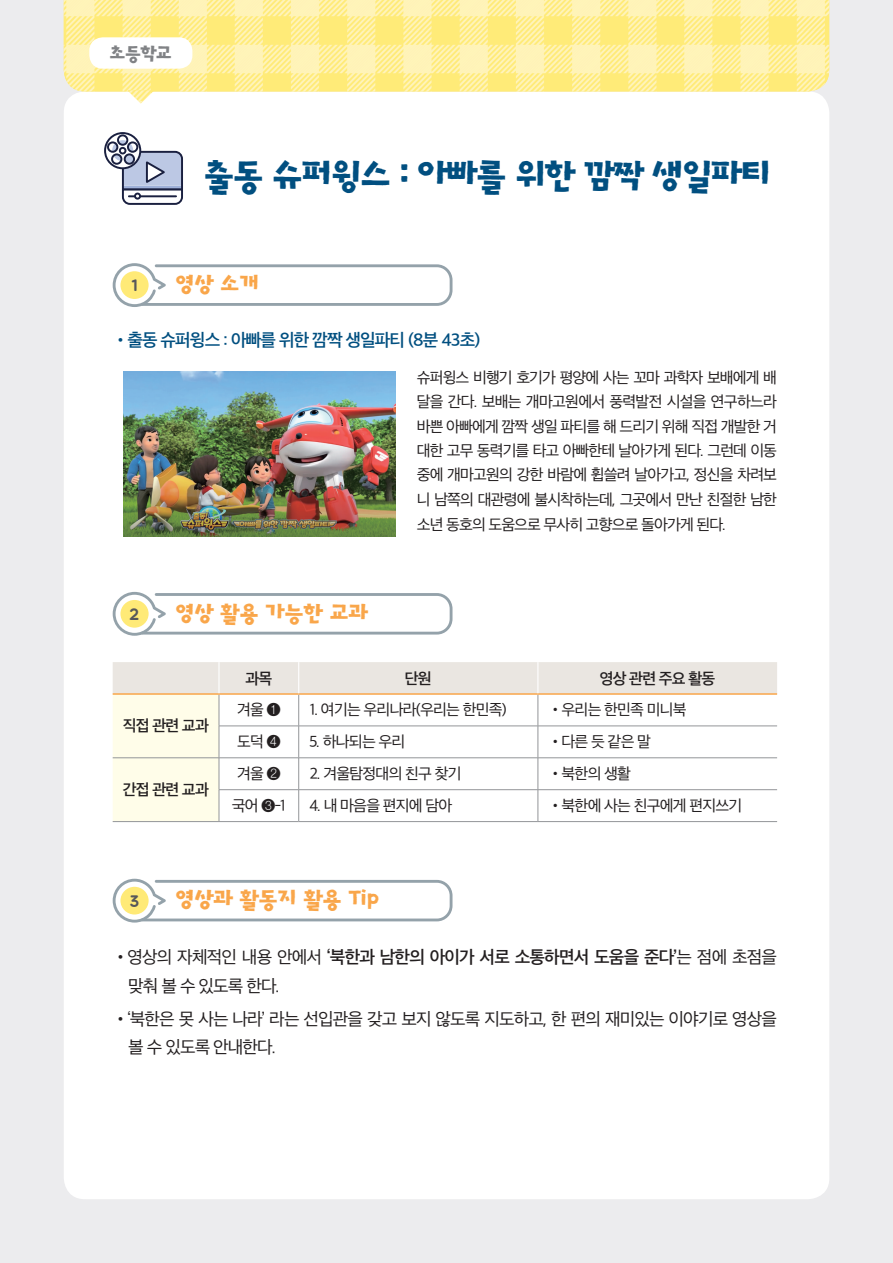
<style>
.page{position:relative;width:893px;height:1263px;background:#ececee}
.page>*{position:absolute;margin:0;border:0;box-sizing:border-box;transform-origin:0 0}
.t1{font:35.7px "SD Sogeum c Bd";letter-spacing:-.075em;color:#014f80}
.t2{font:22.5px "SD Sogeum c Bd";letter-spacing:-.05em;color:#f9a64a}
.t3{font:18.75px "SD Sogeum c Bd";color:#808285}
.t4{font:16.8px/28.2px "SD Gothic Neoa d Rg";letter-spacing:-.05em;color:#231f20}
.t5{font:16.8px "SD Gothic Neoa f Sm";letter-spacing:-.045em;color:#231f20}
.t6{font:16.8px "SD Gothic Neoa f Sm";letter-spacing:-.05em;color:#014f80}
.t7{font:16.8px "Multicolore";color:#57585a}
.t8{font:15px/24.6px "SD Gothic Neoa d Rg";letter-spacing:-.05em;color:#231f20;text-align:justify}
.t9{font:15px "SD Gothic Neoa f Sm";letter-spacing:-.05em;color:#231f20}
.s1{font-family:"SD Gothic Neoa d Rg"}
</style>
<div class="page">
<div style="left:64px;top:91px;width:765px;height:1108px;background:#fff;border-radius:21px"></div>
<img style="left:64px;top:0;width:765px;height:91px">
<svg style="left:113px;top:263px;width:339px;height:44px"></svg>
<div style="left:120px;top:271px;width:29px;height:28px;background:#ffea77;border-radius:14px"></div>
<svg style="left:113px;top:592px;width:339px;height:44px"></svg>
<div style="left:120px;top:600px;width:29px;height:28px;background:#ffea77;border-radius:14px"></div>
<svg style="left:113px;top:662px;width:664px;height:159px"></svg>
<hr style="left:113px;top:821px;width:106px;height:1px;background:#939598">
<hr style="left:219px;top:821px;width:80px;height:1px;background:#939598">
<hr style="left:299px;top:821px;width:239px;height:1px;background:#939598">
<hr style="left:538px;top:821px;width:239px;height:1px;background:#939598">
<hr style="left:219px;top:695px;width:1px;height:31px;background:#939598">
<hr style="left:298px;top:695px;width:1px;height:31px;background:#939598">
<hr style="left:538px;top:695px;width:1px;height:31px;background:#939598">
<hr style="left:219px;top:726px;width:80px;height:1px;background:#939598">
<hr style="left:219px;top:726px;width:1px;height:32px;background:#939598">
<hr style="left:299px;top:726px;width:239px;height:1px;background:#939598">
<hr style="left:298px;top:726px;width:1px;height:32px;background:#939598">
<hr style="left:538px;top:726px;width:239px;height:1px;background:#939598">
<hr style="left:538px;top:726px;width:1px;height:32px;background:#939598">
<hr style="left:113px;top:757px;width:106px;height:1px;background:#939598">
<hr style="left:219px;top:757px;width:80px;height:1px;background:#939598">
<hr style="left:219px;top:758px;width:1px;height:31px;background:#939598">
<hr style="left:299px;top:757px;width:239px;height:1px;background:#939598">
<hr style="left:298px;top:758px;width:1px;height:31px;background:#939598">
<hr style="left:538px;top:757px;width:239px;height:1px;background:#939598">
<hr style="left:538px;top:758px;width:1px;height:31px;background:#939598">
<hr style="left:219px;top:789px;width:80px;height:1px;background:#939598">
<hr style="left:219px;top:790px;width:1px;height:31px;background:#939598">
<hr style="left:299px;top:789px;width:239px;height:1px;background:#939598">
<hr style="left:298px;top:790px;width:1px;height:31px;background:#939598">
<hr style="left:538px;top:789px;width:239px;height:1px;background:#939598">
<hr style="left:538px;top:790px;width:1px;height:31px;background:#939598">
<hr style="left:113px;top:693px;width:106px;height:2px;background:#f9a64a">
<hr style="left:219px;top:693px;width:80px;height:2px;background:#f9a64a">
<hr style="left:299px;top:693px;width:239px;height:2px;background:#f9a64a">
<hr style="left:538px;top:693px;width:239px;height:2px;background:#f9a64a">
<hr style="left:218px;top:662px;width:2px;height:31px;background:#fff">
<hr style="left:298px;top:662px;width:1px;height:31px;background:#fff">
<hr style="left:537px;top:662px;width:1px;height:31px;background:#fff">
<svg style="left:113px;top:879px;width:339px;height:43px"></svg>
<div style="left:120px;top:887px;width:29px;height:27px;background:#ffea77;border-radius:14px"></div>
<img style="left:123px;top:371px;width:272px;height:166px">
<svg style="left:104px;top:132px;width:79px;height:73px"></svg>
<div style="left:119px;top:147px;width:7px;height:7px;border:2px solid #1a2040;border-radius:50%"></div>
<div style="left:89px;top:37px;width:103px;height:32px;background:#fff;border-radius:14px"></div>
<img style="left:128px;top:90px;width:26px;height:13px">
<p class="t3" style="left:109px;top:44px;width:65px">초등학교</p>
<h1 class="t1" style="left:203px;top:159px;width:571px">출동 슈퍼윙스 : 아빠를 위한 깜짝 생일파티</h1>
<p class="t7" style="left:131px;top:275px;width:8px">1</p>
<h2 class="t2" style="left:175px;top:274px;width:86px">영상 소개</h2>
<p class="t6" style="left:113px;top:331px;width:369px"><span class="s1">•</span>출동 슈퍼윙스 : 아빠를 위한 깜짝 생일파티 (8분 43초)</p>
<p class="t8" style="left:417px;top:365px;width:362px">슈퍼윙스 비행기 호기가 평양에 사는 꼬마 과학자 보배에게 배 달을 간다. 보배는 개마고원에서 풍력발전 시설을 연구하느라 바쁜 아빠에게 깜짝 생일 파티를 해 드리기 위해 직접 개발한 거 대한 고무 동력기를 타고 아빠한테 날아가게 된다. 그런데 이동 중에 개마고원의 강한 바람에 휩쓸려 날아가고, 정신을 차려보 니 남쪽의 대관령에 불시착하는데, 그곳에서 만난 친절한 남한 소년 동호의 도움으로 무사히 고향으로 돌아가게 된다.</p>
<p class="t7" style="left:130px;top:604px;width:11px">2</p>
<h2 class="t2" style="left:175px;top:602px;width:195px">영상 활용 가능한 교과</h2>
<p class="t9" style="left:123px;top:718px;width:87px">직접 관련 교과</p>
<p class="t9" style="left:123px;top:782px;width:87px">간접 관련 교과</p>
<p class="t9" style="left:245px;top:670px;width:28px">과목</p>
<p class="t9" style="left:405px;top:670px;width:28px">단원</p>
<p class="t9" style="left:600px;top:670px;width:117px">영상 관련 주요 활동</p>
<p class="t8" style="left:237px;top:698px;width:45px">겨울 ❶</p>
<p class="t8" style="left:309px;top:698px;width:199px">1. 여기는 우리나라(우리는 한민족)</p>
<p class="t8" style="left:549px;top:698px;width:140px">•우리는 한민족 미니북</p>
<p class="t8" style="left:237px;top:729px;width:45px">도덕 ❹</p>
<p class="t8" style="left:309px;top:729px;width:98px">5. 하나되는 우리</p>
<p class="t8" style="left:549px;top:729px;width:104px">•다른 듯 같은 말</p>
<p class="t8" style="left:237px;top:761px;width:45px">겨울 ❷</p>
<p class="t8" style="left:309px;top:761px;width:154px">2. 겨울탐정대의 친구 찾기</p>
<p class="t8" style="left:549px;top:761px;width:84px">•북한의 생활</p>
<p class="t8" style="left:232px;top:793px;width:55px">국어 ❸-1</p>
<p class="t8" style="left:309px;top:793px;width:144px">4. 내 마음을 편지에 담아</p>
<p class="t8" style="left:549px;top:793px;width:195px">•북한에 사는 친구에게 편지쓰기</p>
<p class="t7" style="left:130px;top:890px;width:11px">3</p>
<h2 class="t2" style="left:175px;top:889px;width:207px">영상과 활동지 활용 Tip</h2>
<p class="t5" style="left:113px;top:949px;width:666px"><span class="s1">•영상의 자체적인 내용 안에서</span> ‘북한과 남한의 아이가 서로 소통하면서 도움을 준다’<span class="s1">는 점에 초점을</span></p>
<p class="t4" style="left:128px;top:971px;width:153px">맞춰 볼 수 있도록 한다.</p>
<p class="t4" style="left:128px;top:1005px;width:650px;text-indent:-16px">•‘북한은 못 사는 나라’ 라는 선입관을 갖고 보지 않도록 지도하고, 한 편의 재미있는 이야기로 영상을 볼 수 있도록 안내한다.</p>
</div>
